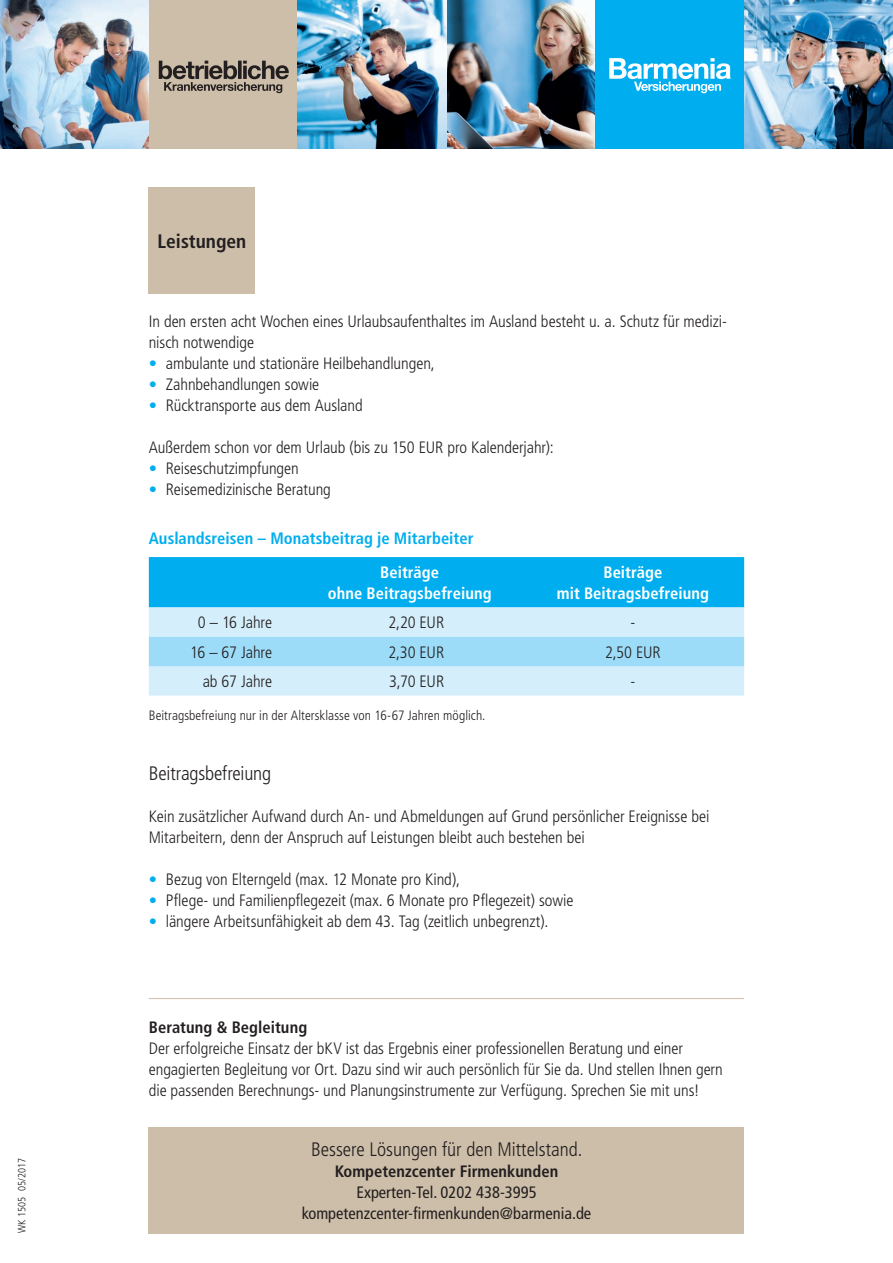
<style>
.page{position:relative;width:893px;height:1263px;background:#fff}
.page>*{position:absolute;margin:0;border:0;box-sizing:border-box;transform-origin:0 0}
.t1{font:300 condensed 19.5px "Frutiger LT Std";color:#231f20}
.t2{font:700 condensed 19.5px "Frutiger LT Std";color:#231f20}
.t3{font:300 condensed 16.5px/21px "Frutiger LT Std";letter-spacing:-.005em;color:#231f20}
.t4{font:condensed 16.5px/21px "Frutiger LT Std";color:#231f20;text-align:center}
.t5{font:700 condensed 16.5px/21px "Frutiger LT Std";letter-spacing:.005em;color:#fff;text-align:center}
.t6{font:700 condensed 16.5px "Frutiger LT Std";color:#231f20}
.t7{font:700 condensed 16.5px "Frutiger LT Std";letter-spacing:.005em;color:#00aeef}
.t8{font:300 condensed 13.5px "Frutiger LT Std";letter-spacing:.005em;color:#231f20}
.t9{font:300 condensed 10.5px "Frutiger LT Std";color:#231f20}
.s1{color:#00aeef}
</style>
<div class="page">
<div style="left:149px;top:1127px;width:595px;height:106px;background:#cdbea9"></div>
<div style="left:149px;top:187px;width:106px;height:106px;background:#cdbea9"></div>
<div style="left:149px;top:557px;width:595px;height:50px;background:#00aeef"></div>
<div style="left:149px;top:607px;width:595px;height:89px;background:#d4effb"></div>
<div style="left:149px;top:637px;width:595px;height:29px;background:#9cdcf8"></div>
<hr style="left:149px;top:998px;width:595px;height:1px;background:#cdbea9">
<div style="left:149px;top:0;width:149px;height:149px;background:#cdbea9"></div>
<svg style="left:159px;top:61px;width:130px;height:32px"></svg>
<img style="left:744px;top:0;width:149px;height:149px">
<img style="left:298px;top:0;width:297px;height:149px">
<img style="left:0;top:0;width:149px;height:149px">
<div style="left:595px;top:0;width:149px;height:149px;background:#00aeef"></div>
<svg style="left:609px;top:58px;width:122px;height:35px"></svg>
<p class="t9" style="left:16px;top:1233px;width:77px;rotate:-90deg">WK 1505 05/2017</p>
<p class="t2" style="left:158px;top:229px;width:90px">Leistungen</p>
<p class="t3" style="left:149px;top:311px;width:580px">In den ersten acht Wochen eines Urlaubsaufenthaltes im Ausland besteht u. a. Schutz für medizi&shy;nisch notwendige</p>
<p class="t3" style="left:149px;top:353px;width:288px"><span class="s1">•</span> ambulante und stationäre Heilbehandlungen,</p>
<p class="t3" style="left:149px;top:374px;width:172px"><span class="s1">•</span> Zahnbehandlungen sowie</p>
<p class="t3" style="left:149px;top:395px;width:215px"><span class="s1">•</span> Rücktransporte aus dem Ausland</p>
<p class="t3" style="left:149px;top:437px;width:407px">Außerdem schon vor dem Urlaub (bis zu 150 EUR pro Kalenderjahr):</p>
<p class="t3" style="left:149px;top:458px;width:152px"><span class="s1">•</span> Reiseschutzimpfungen</p>
<p class="t3" style="left:149px;top:479px;width:184px"><span class="s1">•</span> Reisemedizinische Beratung</p>
<p class="t7" style="left:149px;top:529px;width:326px">Auslandsreisen – Monatsbeitrag je Mitarbeiter</p>
<p class="t5" style="left:328px;top:562px;width:165px">Beiträge<br>ohne Beitragsbefreiung</p>
<p class="t5" style="left:557px;top:562px;width:154px">Beiträge<br>mit Beitragsbefreiung</p>
<p class="t3" style="left:198px;top:612px;width:76px">0 – 16 Jahre</p>
<p class="t3" style="left:388px;top:612px;width:57px">2,20 EUR</p>
<p class="t3" style="left:630px;top:612px;width:6px">-</p>
<p class="t3" style="left:190px;top:642px;width:83px">16 – 67 Jahre</p>
<p class="t3" style="left:388px;top:642px;width:57px">2,30 EUR</p>
<p class="t3" style="left:605px;top:642px;width:57px">2,50 EUR</p>
<p class="t3" style="left:203px;top:671px;width:71px">ab 67 Jahre</p>
<p class="t3" style="left:389px;top:671px;width:57px">3,70 EUR</p>
<p class="t3" style="left:630px;top:671px;width:6px">-</p>
<p class="t8" style="left:149px;top:707px;width:338px">Beitragsbefreiung nur in der Altersklasse von 16-67 Jahren möglich.</p>
<p class="t1" style="left:149px;top:762px;width:124px">Beitragsbefreiung</p>
<p class="t3" style="left:149px;top:806px;width:562px">Kein zusätzlicher Aufwand durch An- und Abmeldungen auf Grund persönlicher Ereignisse bei<br>Mitarbeitern, denn der Anspruch auf Leistungen bleibt auch bestehen bei</p>
<p class="t3" style="left:149px;top:869px;width:313px"><span class="s1">•</span> Bezug von Elterngeld (max. 12 Monate pro Kind),</p>
<p class="t3" style="left:149px;top:890px;width:426px"><span class="s1">•</span> Pflege- und Familienpflegezeit (max. 6 Monate pro Pflegezeit) sowie</p>
<p class="t3" style="left:149px;top:911px;width:401px"><span class="s1">•</span> längere Arbeitsunfähigkeit ab dem 43. Tag (zeitlich unbegrenzt).</p>
<p class="t6" style="left:149px;top:1017px;width:160px">Beratung &amp; Begleitung</p>
<p class="t3" style="left:149px;top:1038px;width:576px">Der erfolgreiche Einsatz der bKV ist das Ergebnis einer professionellen Beratung und einer engagierten Begleitung vor Ort. Dazu sind wir auch persönlich für Sie da. Und stellen Ihnen gern die passenden Berechnungs- und Planungsinstrumente zur Verfügung. Sprechen Sie mit uns!</p>
<p class="t1" style="left:311px;top:1138px;width:273px">Bessere Lösungen für den Mittelstand.</p>
<p class="t6" style="left:335px;top:1161px;width:225px">Kompetenzcenter Firmenkunden</p>
<p class="t4" style="left:302px;top:1182px;width:291px">Experten-Tel. 0202 438-3995 kompetenzcenter-firmenkunden@barmenia.de</p>
</div>
